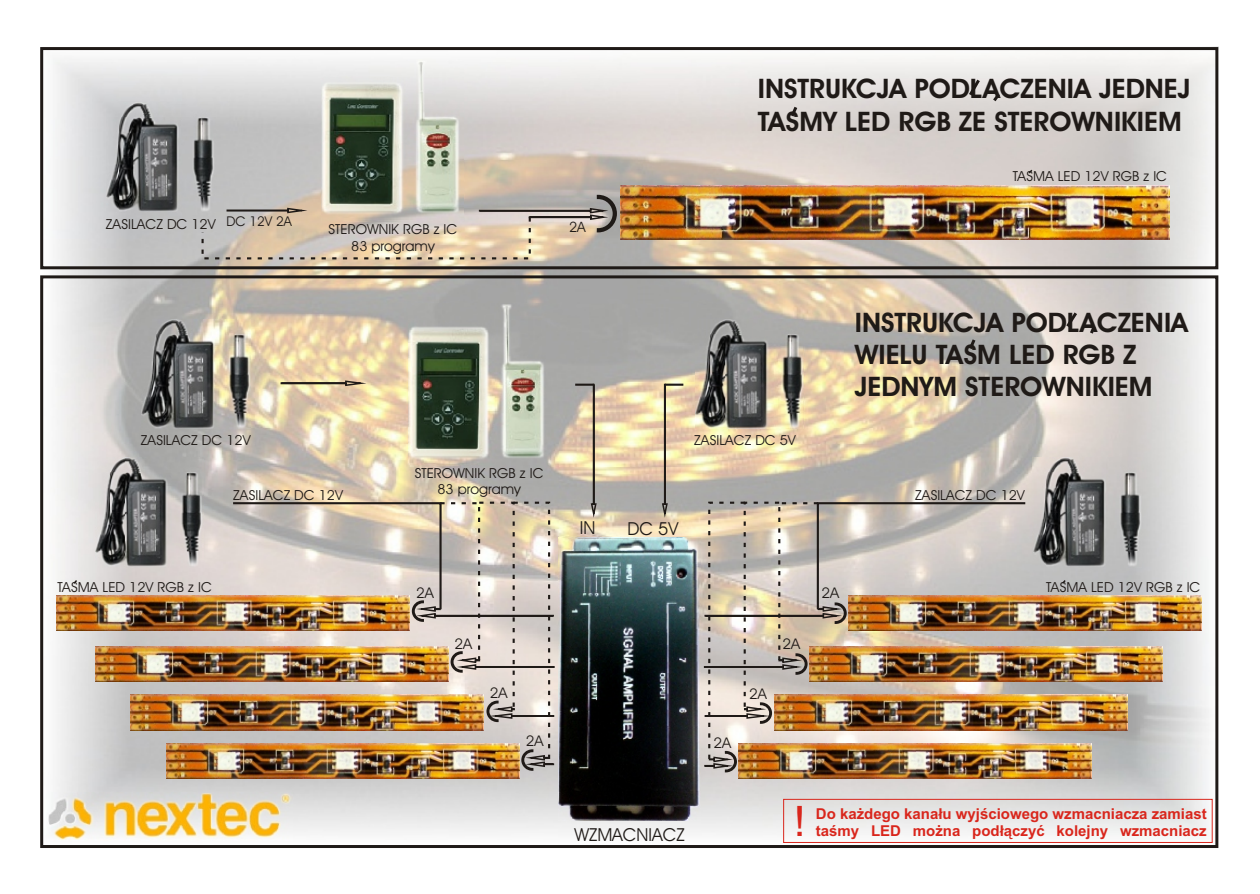
<style>
.page{position:relative;width:1260px;height:894px;background:#fff}
.page>*{position:absolute;margin:0;border:0;box-sizing:border-box;transform-origin:0 0}
.t1{font:42px "Arial";color:#d9261c}
.t2{font:700 27px/32.1px "Avant Garde Bk BT";color:#1f1a17;scale:1.04 1}
.t3{font:18px "Avant Garde Bk BT";color:#1f1a17}
.t4{font:700 15px "Arial";color:#d9261c}
.t5{font:14.7px "Avant Garde Bk BT";color:#1f1a17;scale:1.04 1}
.t6{font:14.4px "Avant Garde Bk BT";color:#1f1a17}
.t7{font:13.8px/16.8px "Avant Garde Bk BT";color:#1f1a17;text-align:center;scale:1.04 1}
.t8{font:13.5px "Avant Garde Bk BT";color:#1f1a17}
</style>
<div class="page">
<img style="left:40px;top:55px;width:1178px;height:781px">
<svg style="left:200px;top:196px;width:418px;height:65px;background:#cabcac"></svg>
<img style="left:107px;top:103px;width:108px;height:110px">
<div style="left:40px;top:47px;width:1178px;height:222px;border:3px solid #1f1a17"></div>
<div style="left:40px;top:275px;width:1178px;height:573px;border:3px solid #1f1a17"></div>
<svg style="left:661px;top:383px;width:22px;height:138px;background:#caba9e"></svg>
<svg style="left:575px;top:383px;width:23px;height:138px;background:#c1b49e"></svg>
<img style="left:95px;top:457px;width:109px;height:110px">
<img style="left:1033px;top:458px;width:108px;height:109px">
<img style="left:408px;top:303px;width:142px;height:162px">
<svg style="left:280px;top:380px;width:92px;height:7px"></svg>
<img style="left:142px;top:319px;width:108px;height:110px">
<img style="left:695px;top:319px;width:108px;height:110px">
<svg style="left:1060px;top:578px;width:7px;height:7px"></svg>
<svg style="left:72px;top:578px;width:7px;height:7px"></svg>
<img style="left:559px;top:537px;width:141px;height:283px">
<svg style="left:703px;top:501px;width:324px;height:272px;background:#cbc2b8"></svg>
<svg style="left:231px;top:501px;width:324px;height:271px;background:#d0c7be"></svg>
<svg style="left:990px;top:90px;width:13px;height:15px"></svg>
<svg style="left:966px;top:76px;width:17px;height:23px"></svg>
<svg style="left:788px;top:103px;width:12px;height:17px"></svg>
<svg style="left:1063px;top:309px;width:17px;height:21px"></svg>
<svg style="left:966px;top:336px;width:12px;height:16px"></svg>
<svg style="left:1087px;top:323px;width:11px;height:14px"></svg>
<img style="left:48px;top:793px;width:245px;height:47px">
<img style="left:621px;top:185px;width:548px;height:55px">
<img style="left:848px;top:595px;width:354px;height:35px">
<img style="left:810px;top:646px;width:353px;height:36px">
<img style="left:774px;top:695px;width:353px;height:35px">
<img style="left:739px;top:743px;width:353px;height:35px">
<img style="left:56px;top:595px;width:353px;height:35px">
<img style="left:95px;top:646px;width:353px;height:36px">
<img style="left:131px;top:695px;width:353px;height:35px">
<img style="left:166px;top:743px;width:353px;height:35px">
<svg style="left:1027px;top:168px;width:7px;height:7px"></svg>
<img style="left:322px;top:59px;width:142px;height:162px">
<div style="left:783px;top:799px;width:430px;height:44px;border:1px solid #d9261c"></div>
<h2 class="t2" style="left:758px;top:75px;width:418px">INSTRUKCJA PODLACZENIA JEDNEJ<br>TASMY LED RGB ZE STEROWNIKIEM</h2>
<p class="t8" style="left:227px;top:216px;width:67px">DC 12V 2A</p>
<p class="t7" style="left:106px;top:217px;width:107px">ZASILACZ DC 12V</p>
<p class="t6" style="left:569px;top:221px;width:18px">2A</p>
<p class="t7" style="left:329px;top:222px;width:125px">STEROWNIK RGB z IC<br>83 programy</p>
<p class="t7" style="left:141px;top:433px;width:107px">ZASILACZ DC 12V</p>
<p class="t7" style="left:694px;top:433px;width:99px">ZASILACZ DC 5V</p>
<p class="t7" style="left:1013px;top:169px;width:150px">TASMA LED 12V RGB z IC</p>
<h2 class="t2" style="left:855px;top:308px;width:322px">INSTRUKCJA PODLACZENIA<br>WIELU TASM LED RGB Z<br>JEDNYM STEROWNIKIEM</h2>
<p class="t7" style="left:415px;top:466px;width:125px">STEROWNIK RGB z IC<br>83 programy</p>
<p class="t7" style="left:233px;top:488px;width:107px">ZASILACZ DC 12V</p>
<p class="t7" style="left:915px;top:488px;width:107px">ZASILACZ DC 12V</p>
<h3 class="t3" style="left:580px;top:521px;width:17px">IN</h3>
<h3 class="t3" style="left:628px;top:521px;width:52px">DC 5V</h3>
<p class="t7" style="left:57px;top:580px;width:150px">TASMA LED 12V RGB z IC</p>
<p class="t7" style="left:1046px;top:580px;width:150px">TASMA LED 12V RGB z IC</p>
<p class="t5" style="left:416px;top:587px;width:19px">2A</p>
<p class="t5" style="left:821px;top:587px;width:19px">2A</p>
<p class="t5" style="left:454px;top:638px;width:19px">2A</p>
<p class="t5" style="left:490px;top:687px;width:19px">2A</p>
<p class="t5" style="left:526px;top:735px;width:19px">2A</p>
<h3 class="t3" style="left:575px;top:827px;width:112px">WZMACNIACZ</h3>
<p class="t5" style="left:714px;top:737px;width:19px">2A</p>
<p class="t5" style="left:749px;top:688px;width:19px">2A</p>
<p class="t5" style="left:783px;top:638px;width:19px">2A</p>
<h1 class="t1" style="left:794px;top:806px;width:13px">!</h1>
<p class="t4" style="left:816px;top:808px;width:392px">Do ka¿dego kana³u wyjœciowego wzmacniacza zamiast</p>
<p class="t4" style="left:816px;top:825px;width:392px">taœmy LED mo¿na pod³¹czyæ kolejny wzmacniacz</p>
</div>
